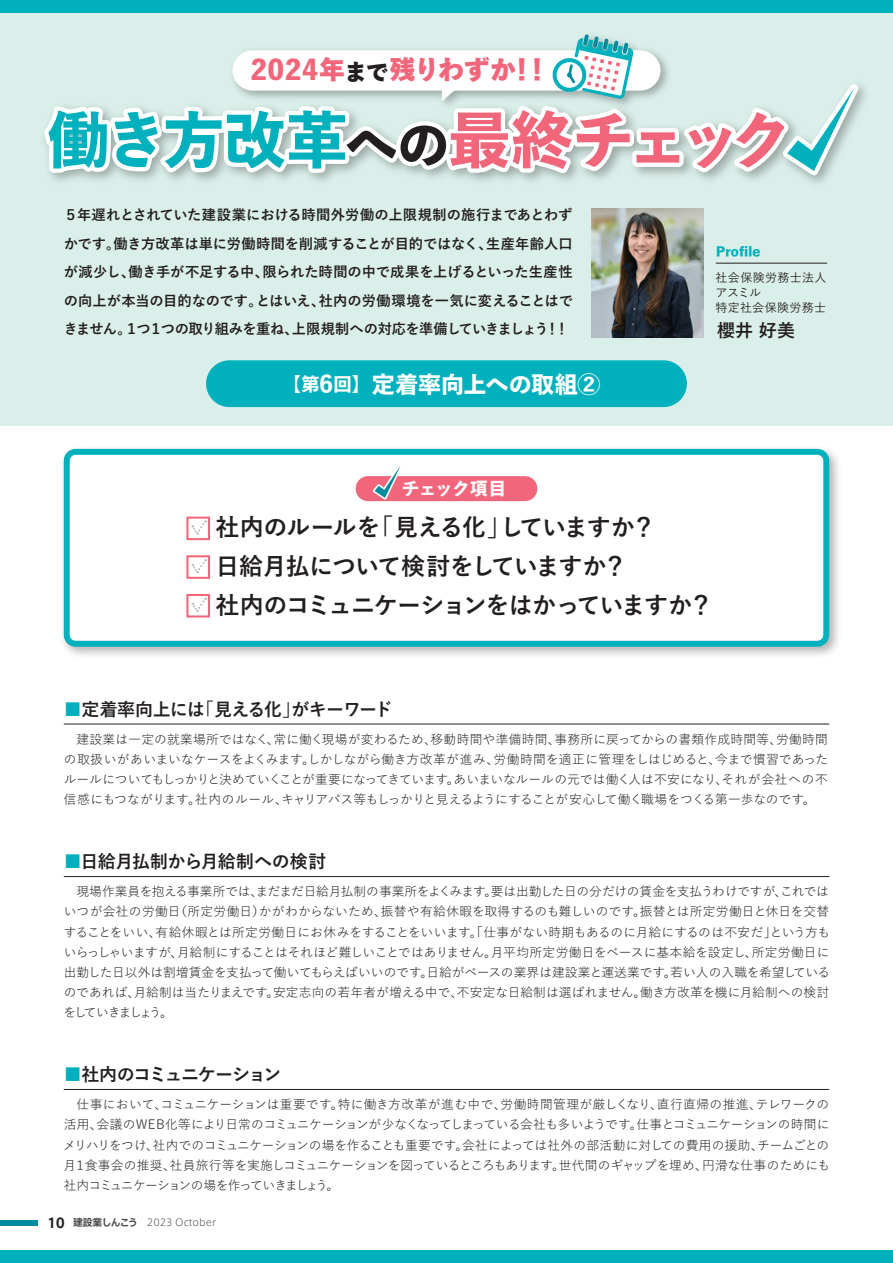
<style>
.page{position:relative;width:893px;height:1263px;background:#fff}
.page>*{position:absolute;margin:0;border:0;box-sizing:border-box;transform-origin:0 0}
.t1{font:800 61.5px "Yu Go Std N";letter-spacing:-.055em;color:#f1667b}
.t2{font:800 25.35px "Yu Go Std N";letter-spacing:.035em;color:#f1667b}
.t3{font:700 24px/39px "Yu Go Pr 6 N";letter-spacing:-.04em;color:#231f20}
.t4{font:800 22.95px "Yu Go Std N";letter-spacing:-.005em;color:#fff}
.t5{font:700 18px "Yu Go Pr 6 N";letter-spacing:-.045em;color:#231f20}
.t6{font:700 18px "Yu Go Pr 6 N";letter-spacing:-.025em;color:#231f20}
.t7{font:700 18px "Yu Go Pr 6 N";letter-spacing:-.07em;color:#231f20}
.t8{font:800 17.7px "Yu Go Std N";letter-spacing:-.035em;color:#fff}
.t9{font:700 14.25px/28.5px "Yu Go Pr 6 N";letter-spacing:-.05em;color:#231f20;text-align:justify}
.t10{font:12.75px/20.2px "Yu Go Pr 6 N";letter-spacing:-.035em;color:#231f20;text-align:justify}
.t11{font:500 12px/15px "Yu Go Pr 6 N";letter-spacing:.025em;color:#231f20}
.t12{font:800 12px "Yu Go Std N";letter-spacing:.02em;color:#00b0bc}
.t13{font:300 9.75px "Axis Std";color:#4b4c4d}
.s1{font-size:21.6px;color:#231f20}
.s2{color:#00b0bc}
.s3{font-size:52.2px;color:#231f20}
.s4{font-size:18.3px}
.s5{font-size:22.05px}
.s6{font-weight:700;font-size:13.5px;color:#231f20}
.s7{font-weight:700}
</style>
<div class="page">
<div style="left:0;top:1219px;width:38px;height:6px;background:#008a9e"></div>
<div style="left:0;top:0;width:893px;height:425px;background:#dbefea"></div>
<div style="left:0;top:0;width:893px;height:13px;background:#00b0bc"></div>
<div style="left:0;top:1250px;width:893px;height:13px;background:#00b0bc"></div>
<div style="left:206px;top:360px;width:481px;height:47px;background:#00b0bc;border-radius:23px"></div>
<img style="left:63px;top:448px;width:775px;height:208px">
<svg style="left:64px;top:449px;width:765px;height:198px"></svg>
<div style="left:187px;top:518px;width:22px;height:21px;background:#fff"></div>
<div style="left:186px;top:517px;width:24px;height:23px;border:2px solid #f1667b"></div>
<svg style="left:191px;top:520px;width:16px;height:15px"></svg>
<div style="left:187px;top:556px;width:22px;height:22px;background:#fff"></div>
<div style="left:186px;top:555px;width:24px;height:24px;border:2px solid #f1667b"></div>
<svg style="left:191px;top:559px;width:16px;height:15px"></svg>
<div style="left:187px;top:595px;width:22px;height:21px;background:#fff"></div>
<div style="left:186px;top:594px;width:24px;height:23px;border:2px solid #f1667b"></div>
<svg style="left:191px;top:597px;width:16px;height:15px"></svg>
<svg style="left:44px;top:34px;width:814px;height:146px"></svg>
<div style="left:356px;top:476px;width:181px;height:25px;background:#f1667b;border-radius:12px"></div>
<svg style="left:373px;top:464px;width:29px;height:35px"></svg>
<hr style="left:716px;top:263px;width:111px;height:1px;background:#231f20">
<img style="left:591px;top:209px;width:112px;height:128px">
<hr style="left:64px;top:876px;width:765px;height:1px;background:#231f20">
<hr style="left:64px;top:724px;width:765px;height:1px;background:#231f20">
<hr style="left:64px;top:1089px;width:765px;height:1px;background:#231f20">
<h2 class="t2" style="left:251px;top:50px;width:300px">2024年<span class="s1">まで</span>残りわずか！！</h2>
<h1 class="t1" style="left:48px;top:91px;width:745px"><span class="s2">働き方改革</span><span class="s3">への</span>最終チェック</h1>
<p class="t9" style="left:64px;top:201px;width:511px">５年遅れとされていた建設業における時間外労働の上限規制の施行まであとわずかです。働き方改革は単に労働時間を削減することが目的ではなく、生産年齢人口が減少し、働き手が不足する中、限られた時間の中で成果を上げるといった生産性の向上が本当の目的なのです。とはいえ、社内の労働環境を一気に変えることはできません。１つ１つの取り組みを重ね、上限規制への対応を準備していきましょう！！</p>
<h3 class="t4" style="left:283px;top:367px;width:319px"><span class="s4">【第</span><span class="s5">6</span><span class="s4">回】</span>定着率向上への取組②</h3>
<p class="t12" style="left:716px;top:242px;width:46px">Profile</p>
<p class="t11" style="left:716px;top:268px;width:112px">社会保険労務士法人アスミル<br>特定社会保険労務士</p>
<h3 class="t5" style="left:717px;top:320px;width:80px">櫻井 好美</h3>
<h3 class="t8" style="left:402px;top:475px;width:106px">チェック項目</h3>
<h3 class="t3" style="left:216px;top:508px;width:499px">社内のルールを「見える化」していますか？<br>日給月払について検討をしていますか？<br>社内のコミュニケーションをはかっていますか？</h3>
<h3 class="t5" style="left:64px;top:699px;width:330px"><span class="s2">■</span>定着率向上には「見える化」がキーワード</h3>
<p class="t10" style="left:64px;top:727px;width:766px;text-indent:13px">建設業は一定の就業場所ではなく、常に働く現場が変わるため、移動時間や準備時間、事務所に戻ってからの書類作成時間等、労働時間の取扱いがあいまいなケースをよくみます。しかしながら働き方改革が進み、労働時間を適正に管理をしはじめると、今まで慣習であったルールについてもしっかりと決めていくことが重要になってきています。あいまいなルールの元では働く人は不安になり、それが会社への不信感にもつながります。社内のルール、キャリアパス等もしっかりと見えるようにすることが安心して働く職場をつくる第一歩なのです。</p>
<h3 class="t6" style="left:64px;top:851px;width:264px"><span class="s2">■</span>日給月払制から月給制への検討</h3>
<p class="t10" style="left:63px;top:880px;width:768px;text-indent:13px">現場作業員を抱える事業所では、まだまだ日給月払制の事業所をよくみます。要は出勤した日の分だけの賃金を支払うわけですが、これではいつが会社の労働日（所定労働日）かがわからないため、振替や有給休暇を取得するのも難しいのです。振替とは所定労働日と休日を交替することをいい、有給休暇とは所定労働日にお休みをすることをいいます。「仕事がない時期もあるのに月給にするのは不安だ」という方もいらっしゃいますが、月給制にすることはそれほど難しいことではありません。月平均所定労働日をベースに基本給を設定し、所定労働日に出勤した日以外は割増賃金を支払って働いてもらえばいいのです。日給がベースの業界は建設業と運送業です。若い人の入職を希望しているのであれば、月給制は当たりまえです。安定志向の若年者が増える中で、不安定な日給制は選ばれません。働き方改革を機に月給制への検討をしていきましょう。</p>
<h3 class="t7" style="left:64px;top:1064px;width:219px"><span class="s2">■</span>社内のコミュニケーション</h3>
<p class="t10" style="left:63px;top:1093px;width:768px;text-indent:13px">仕事において、コミュニケーションは重要です。特に働き方改革が進む中で、労働時間管理が厳しくなり、直行直帰の推進、テレワークの活用、会議のWEB化等により日常のコミュニケーションが少なくなってしまっている会社も多いようです。仕事とコミュニケーションの時間にメリハリをつけ、社内でのコミュニケーションの場を作ることも重要です。会社によっては社外の部活動に対しての費用の援助、チームごとの月１食事会の推奨、社員旅行等を実施しコミュニケーションを図っているところもあります。世代間のギャップを埋め、円滑な仕事のためにも社内コミュニケーションの場を作っていきましょう。</p>
<p class="t13" style="left:47px;top:1215px;width:170px"><span class="s6">10</span> <span class="s7">建設業しんこう</span> 2023 October</p>
</div>
